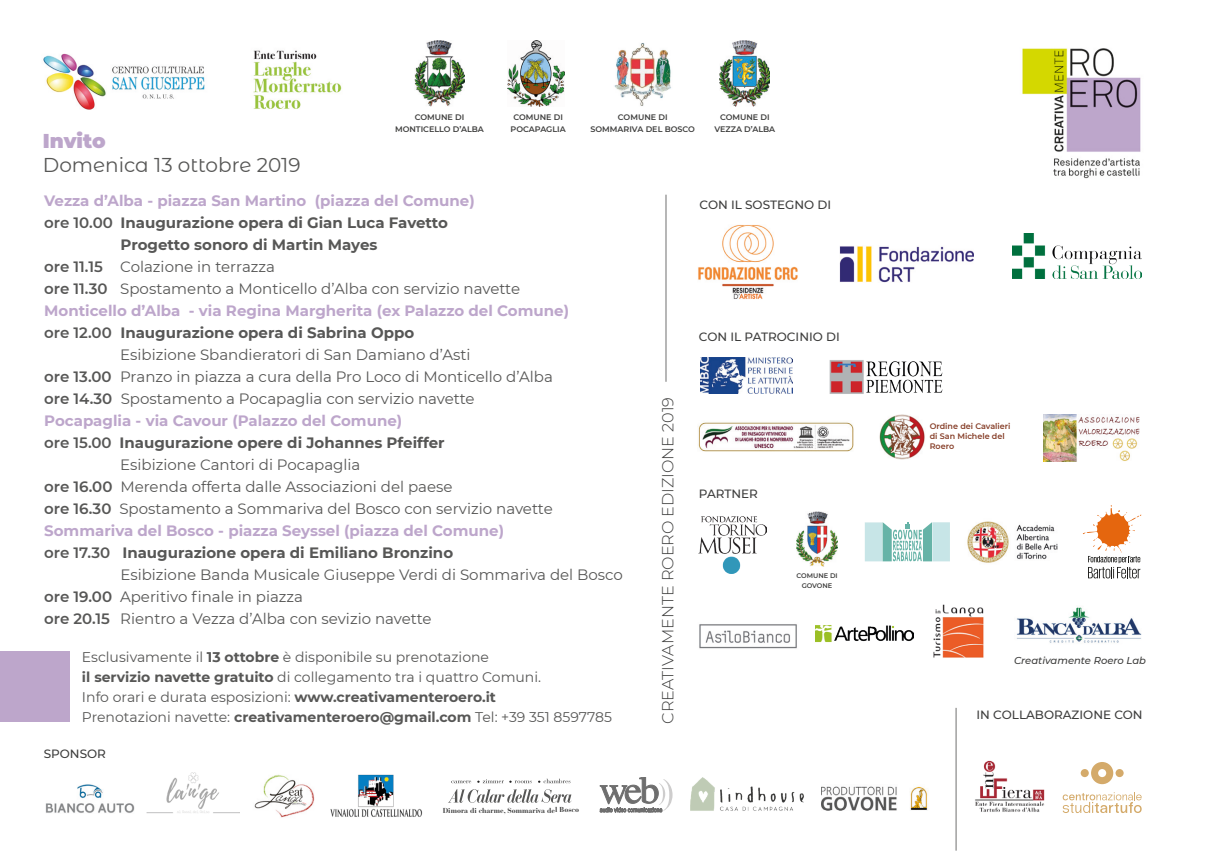
<style>
.page{position:relative;width:1214px;height:862px;background:#fff}
.page>*{position:absolute;margin:0;border:0;box-sizing:border-box;transform-origin:0 0}
.t1{font:20px "Montserrat Alternates";color:#575756}
.t2{font:900 20px "Montserrat";color:#bda6cb}
.t3{font:300 16px "Montserrat";color:#3d3d3c}
.t4{font:15px "Montserrat";color:#575756}
.t5{font:700 15px "Montserrat";color:#575756}
.t6{font:700 15px "Montserrat";color:#bda6cb}
.t7{font:14px "Montserrat";color:#575756}
.t8{font:500 12px "Montserrat";color:#3d3d3c}
.t9{font:italic 500 10px "Montserrat";color:#3d3d3c}
.t10{font:600 8px "Montserrat";color:#3d3d3c}
.t11{font:600 8px/10px "Montserrat";color:#863e28}
.t12{font:700 7.2px "Bauer Bodoni Std";letter-spacing:-.01em;color:#383838}
.t13{font:600 6.6px "Montserrat";color:#3d3d3c}
.s1{font-weight:600}
.s2{font-weight:700}
</style>
<div class="page">
<img style="left:43px;top:53px;width:162px;height:57px">
<img style="left:1022px;top:48px;width:119px;height:131px">
<img style="left:698px;top:225px;width:100px;height:74px">
<img style="left:839px;top:246px;width:134px;height:37px">
<img style="left:1012px;top:234px;width:129px;height:44px">
<img style="left:1016px;top:607px;width:126px;height:36px">
<img style="left:45px;top:784px;width:90px;height:29px">
<img style="left:146px;top:772px;width:94px;height:42px">
<img style="left:254px;top:774px;width:61px;height:44px">
<img style="left:331px;top:774px;width:91px;height:43px">
<img style="left:690px;top:777px;width:114px;height:34px">
<svg style="left:600px;top:777px;width:72px;height:35px"></svg>
<img style="left:821px;top:786px;width:107px;height:24px">
<img style="left:698px;top:517px;width:68px;height:56px">
<img style="left:975px;top:760px;width:70px;height:52px">
<img style="left:933px;top:604px;width:51px;height:54px">
<img style="left:253px;top:50px;width:89px;height:59px">
<div style="left:0;top:651px;width:69px;height:71px;background:#bda6cb"></div>
<img style="left:719px;top:40px;width:50px;height:66px">
<img style="left:796px;top:512px;width:41px;height:54px">
<img style="left:414px;top:40px;width:50px;height:66px">
<img style="left:507px;top:40px;width:57px;height:66px">
<img style="left:614px;top:43px;width:57px;height:63px">
<hr style="left:665px;top:195px;width:1px;height:187px;background:#70706f">
<svg style="left:1082px;top:505px;width:59px;height:73px"></svg>
<img style="left:967px;top:521px;width:91px;height:42px">
<img style="left:699px;top:624px;width:98px;height:25px">
<img style="left:815px;top:625px;width:98px;height:17px">
<svg style="left:865px;top:522px;width:84px;height:39px"></svg>
<img style="left:829px;top:360px;width:114px;height:34px">
<img style="left:700px;top:357px;width:92px;height:37px">
<img style="left:698px;top:422px;width:155px;height:29px">
<img style="left:1043px;top:414px;width:97px;height:47px">
<img style="left:879px;top:414px;width:46px;height:45px">
<svg style="left:1091px;top:762px;width:22px;height:22px"></svg>
<div style="left:1080px;top:769px;width:8px;height:8px;background:#d4aa6a;border-radius:50%"></div>
<div style="left:1115px;top:769px;width:8px;height:8px;background:#d4aa6a;border-radius:50%"></div>
<svg style="left:1062px;top:792px;width:79px;height:21px"></svg>
<hr style="left:955px;top:708px;width:1px;height:142px;background:#70706f">
<svg style="left:448px;top:789px;width:123px;height:14px"></svg>
<svg style="left:451px;top:780px;width:20px;height:3px"></svg>
<svg style="left:477px;top:779px;width:54px;height:4px"></svg>
<svg style="left:538px;top:778px;width:32px;height:5px"></svg>
<p class="t2" style="left:43px;top:126px;width:64px">Invito</p>
<p class="t1" style="left:43px;top:151px;width:259px">Domenica 13 ottobre 2019</p>
<p class="t10" style="left:414px;top:111px;width:51px">COMUNE DI</p>
<p class="t10" style="left:395px;top:123px;width:90px">MONTICELLO D’ALBA</p>
<p class="t10" style="left:513px;top:111px;width:51px">COMUNE DI</p>
<p class="t10" style="left:510px;top:123px;width:57px">POCAPAGLIA</p>
<p class="t10" style="left:618px;top:111px;width:51px">COMUNE DI</p>
<p class="t10" style="left:590px;top:123px;width:106px">SOMMARIVA DEL BOSCO</p>
<p class="t10" style="left:720px;top:111px;width:51px">COMUNE DI</p>
<p class="t10" style="left:714px;top:123px;width:62px">VEZZA D’ALBA</p>
<p class="t6" style="left:44px;top:190px;width:432px">Vezza d’Alba - piazza San Martino (piazza del Comune)</p>
<p class="t5" style="left:44px;top:212px;width:405px"><span class="s1">ore 10.00</span> Inaugurazione opera di Gian Luca Favetto</p>
<p class="t5" style="left:120px;top:234px;width:258px">Progetto sonoro di Martin Mayes</p>
<p class="t4" style="left:44px;top:256px;width:232px"><span class="s1">ore 11.15</span> Colazione in terrazza</p>
<p class="t4" style="left:44px;top:278px;width:477px"><span class="s1">ore 11.30</span> Spostamento a Monticello d’Alba con servizio navette</p>
<p class="t6" style="left:44px;top:300px;width:526px">Monticello d’Alba - via Regina Margherita (ex Palazzo del Comune)</p>
<p class="t5" style="left:44px;top:322px;width:371px"><span class="s1">ore 12.00</span> Inaugurazione opera di Sabrina Oppo</p>
<p class="t4" style="left:120px;top:344px;width:352px">Esibizione Sbandieratori di San Damiano d’Asti</p>
<p class="t4" style="left:44px;top:366px;width:510px"><span class="s1">ore 13.00</span> Pranzo in piazza a cura della Pro Loco di Monticello d’Alba</p>
<p class="t4" style="left:44px;top:388px;width:432px"><span class="s1">ore 14.30</span> Spostamento a Pocapaglia con servizio navette</p>
<p class="t6" style="left:44px;top:410px;width:359px">Pocapaglia - via Cavour (Palazzo del Comune)</p>
<p class="t5" style="left:44px;top:432px;width:402px"><span class="s1">ore 15.00</span> Inaugurazione opere di Johannes Pfeiffer</p>
<p class="t4" style="left:120px;top:454px;width:242px">Esibizione Cantori di Pocapaglia</p>
<p class="t4" style="left:44px;top:476px;width:410px"><span class="s1">ore 16.00</span> Merenda offerta dalle Associazioni del paese</p>
<p class="t4" style="left:44px;top:498px;width:510px"><span class="s1">ore 16.30</span> Spostamento a Sommariva del Bosco con servizio navette</p>
<p class="t6" style="left:44px;top:520px;width:461px">Sommariva del Bosco - piazza Seyssel (piazza del Comune)</p>
<p class="t5" style="left:44px;top:542px;width:410px"><span class="s1">ore 17.30</span> Inaugurazione opera di Emiliano Bronzino</p>
<p class="t4" style="left:120px;top:564px;width:504px">Esibizione Banda Musicale Giuseppe Verdi di Sommariva del Bosco</p>
<p class="t4" style="left:44px;top:586px;width:260px"><span class="s1">ore 19.00</span> Aperitivo finale in piazza</p>
<p class="t4" style="left:44px;top:608px;width:389px"><span class="s1">ore 20.15</span> Rientro a Vezza d’Alba con sevizio navette</p>
<p class="t7" style="left:82px;top:648px;width:408px">Esclusivamente il <span class="s2">13 ottobre</span> è disponibile su prenotazione</p>
<p class="t7" style="left:82px;top:668px;width:460px"><span class="s2">il servizio navette gratuito</span> di collegamento tra i quattro Comuni.</p>
<p class="t7" style="left:82px;top:688px;width:415px">Info orari e durata esposizioni: <span class="s2">www.creativamenteroero.it</span></p>
<p class="t7" style="left:82px;top:708px;width:531px">Prenotazioni navette: <span class="s2">creativamenteroero@gmail.com</span> Tel: +39 351 8597785</p>
<p class="t8" style="left:44px;top:746px;width:64px">SPONSOR</p>
<p class="t12" style="left:442px;top:806px;width:138px">Dimora di charme, Sommariva del Bosco</p>
<p class="t8" style="left:699px;top:196px;width:133px">CON IL SOSTEGNO DI</p>
<p class="t3" style="left:656px;top:724px;width:328px;rotate:-90deg">CREATIVAMENTE ROERO EDIZIONE 2019</p>
<p class="t8" style="left:698px;top:328px;width:142px">CON IL PATROCINIO DI</p>
<p class="t8" style="left:698px;top:485px;width:61px">PARTNER</p>
<p class="t13" style="left:796px;top:571px;width:43px">COMUNE DI</p>
<p class="t13" style="left:801px;top:581px;width:32px">GOVONE</p>
<p class="t11" style="left:929px;top:421px;width:82px">Ordine dei Cavalieri</p>
<p class="t11" style="left:929px;top:431px;width:76px">di San Michele del<br>Roero</p>
<p class="t9" style="left:1013px;top:653px;width:133px">Creativamente Roero Lab</p>
<p class="t8" style="left:976px;top:707px;width:168px">IN COLLABORAZIONE CON</p>
</div>
